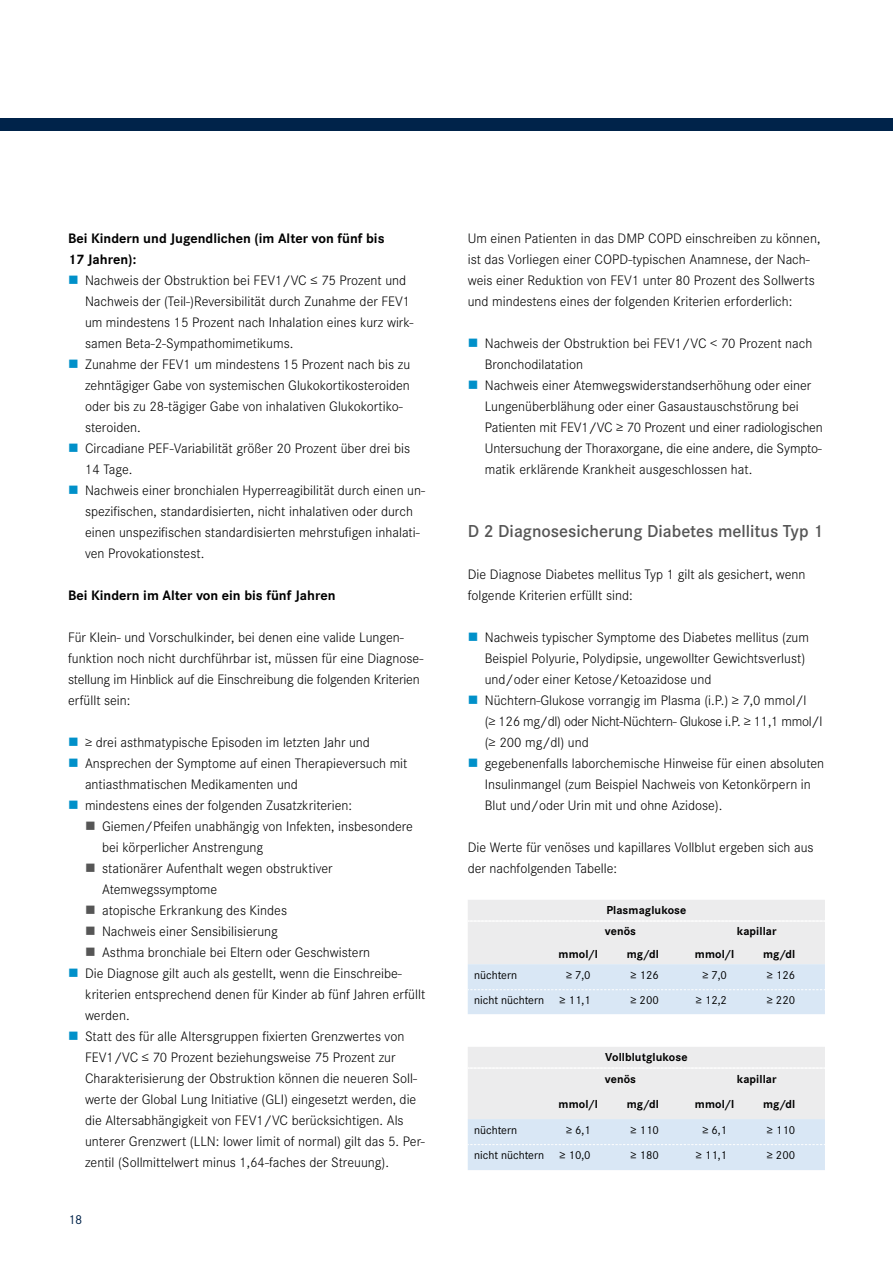
<style>
.page{position:relative;width:893px;height:1263px;background:#fff}
.page>*{position:absolute;margin:0;border:0;box-sizing:border-box;transform-origin:0 0}
.t1{font:600 18px "Corporate S";color:#565656}
.t2{font:300 14.25px/21px "Corporate S";color:#000}
.t3{font:700 14.25px/21px "Corporate S";color:#000}
.t4{font:13.5px "Corporate S";color:#00234a}
.t5{font:12px "Corporate S";color:#000}
.t6{font:700 12px/21.3px "Corporate S";letter-spacing:.005em;color:#000}
</style>
<div class="page">
<div style="left:0;top:118px;width:893px;height:13px;background:#00234a"></div>
<svg style="left:468px;top:900px;width:357px;height:114px"></svg>
<svg style="left:468px;top:1047px;width:357px;height:123px"></svg>
<p class="t3" style="left:68px;top:227px;width:318px">Bei Kindern und Jugendlichen (im Alter von fünf bis<br>17 Jahren):</p>
<p class="t2" style="left:85px;top:269px;width:342px">Nachweis der Obstruktion bei FEV1/VC ≤ 75 Prozent und Nachweis der (Teil-)Reversibilität durch Zunahme der FEV1 um mindestens 15 Prozent nach Inhalation eines kurz wirk&shy;samen Beta-2-Sympathomimetikums.<br>Zunahme der FEV1 um mindestens 15 Prozent nach bis zu zehntägiger Gabe von systemischen Glukokortikosteroiden oder bis zu 28-tägiger Gabe von inhalativen Glukokortiko&shy;steroiden.<br>Circadiane PEF-Variabilität größer 20 Prozent über drei bis 14 Tage.<br>Nachweis einer bronchialen Hyperreagibilität durch einen un&shy;spezifischen, standardisierten, nicht inhalativen oder durch einen unspezifischen standardisierten mehrstufigen inhalati&shy;ven Provokationstest.</p>
<p class="t3" style="left:68px;top:584px;width:269px">Bei Kindern im Alter von ein bis fünf Jahren</p>
<p class="t2" style="left:68px;top:626px;width:357px">Für Klein- und Vorschulkinder, bei denen eine valide Lungen&shy;funktion noch nicht durchführbar ist, müssen für eine Diagnose&shy;stellung im Hinblick auf die Einschreibung die folgenden Kriterien erfüllt sein:</p>
<p class="t2" style="left:85px;top:731px;width:324px">≥ drei asthmatypische Episoden im letzten Jahr und Ansprechen der Symptome auf einen Therapieversuch mit antiasthmatischen Medikamenten und<br>mindestens eines der folgenden Zusatzkriterien:</p>
<p class="t2" style="left:102px;top:815px;width:313px">Giemen/Pfeifen unabhängig von Infekten, insbesondere</p>
<p class="t2" style="left:102px;top:836px;width:163px">bei körperlicher Anstrengung</p>
<p class="t2" style="left:102px;top:857px;width:232px">stationärer Aufenthalt wegen obstruktiver</p>
<p class="t2" style="left:102px;top:878px;width:117px">Atemwegssymptome</p>
<p class="t2" style="left:102px;top:899px;width:187px">atopische Erkrankung des Kindes</p>
<p class="t2" style="left:102px;top:920px;width:177px">Nachweis einer Sensibilisierung</p>
<p class="t2" style="left:102px;top:941px;width:270px">Asthma bronchiale bei Eltern oder Geschwistern</p>
<p class="t2" style="left:85px;top:962px;width:318px">Die Diagnose gilt auch als gestellt, wenn die Einschreibe-</p>
<p class="t2" style="left:85px;top:983px;width:342px">kriterien entsprechend denen für Kinder ab fünf Jahren erfüllt</p>
<p class="t2" style="left:85px;top:1004px;width:46px">werden.</p>
<p class="t2" style="left:85px;top:1025px;width:321px">Statt des für alle Altersgruppen fixierten Grenzwertes von</p>
<p class="t2" style="left:85px;top:1046px;width:312px">FEV1/VC ≤ 70 Prozent beziehungsweise 75 Prozent zur</p>
<p class="t2" style="left:85px;top:1067px;width:333px">Charakterisierung der Obstruktion können die neueren Soll-</p>
<p class="t2" style="left:85px;top:1088px;width:333px">werte der Global Lung Initiative (GLI) eingesetzt werden, die</p>
<p class="t2" style="left:85px;top:1109px;width:320px">die Altersabhängigkeit von FEV1/VC berücksichtigen. Als</p>
<p class="t2" style="left:85px;top:1130px;width:341px">unterer Grenzwert (LLN: lower limit of normal) gilt das 5. Per-</p>
<p class="t2" style="left:85px;top:1151px;width:305px">zentil (Sollmittelwert minus 1,64-faches der Streuung).</p>
<p class="t4" style="left:68px;top:1210px;width:16px">18</p>
<p class="t2" style="left:468px;top:227px;width:354px">Um einen Patienten in das DMP COPD einschreiben zu können, ist das Vorliegen einer COPD-typischen Anamnese, der Nach&shy;weis einer Reduktion von FEV1 unter 80 Prozent des Sollwerts und mindestens eines der folgenden Kriterien erforderlich:</p>
<p class="t2" style="left:485px;top:332px;width:340px">Nachweis der Obstruktion bei FEV1/VC &lt; 70 Prozent nach Bronchodilatation<br>Nachweis einer Atemwegswiderstandserhöhung oder einer Lungenüberblähung oder einer Gasaustauschstörung bei Patienten mit FEV1/VC ≥ 70 Prozent und einer radiologischen Untersuchung der Thoraxorgane, die eine andere, die Sympto&shy;matik erklärende Krankheit ausgeschlossen hat.</p>
<p class="t1" style="left:468px;top:519px;width:357px">D 2 Diagnosesicherung Diabetes mellitus Typ 1</p>
<p class="t2" style="left:468px;top:563px;width:339px">Die Diagnose Diabetes mellitus Typ 1 gilt als gesichert, wenn folgende Kriterien erfüllt sind:</p>
<p class="t2" style="left:485px;top:626px;width:341px">Nachweis typischer Symptome des Diabetes mellitus (zum Beispiel Polyurie, Polydipsie, ungewollter Gewichtsverlust) und/oder einer Ketose/Ketoazidose und<br>Nüchtern-Glukose vorrangig im Plasma (i.P.) ≥ 7,0 mmol/l<br>(≥ 126 mg/dl) oder Nicht-Nüchtern- Glukose i.P. ≥ 11,1 mmol/l (≥ 200 mg/dl) und<br>gegebenenfalls laborchemische Hinweise für einen absoluten Insulinmangel (zum Beispiel Nachweis von Ketonkörpern in Blut und/oder Urin mit und ohne Azidose).</p>
<p class="t2" style="left:468px;top:836px;width:347px">Die Werte für venöses und kapillares Vollblut ergeben sich aus der nachfolgenden Tabelle:</p>
<p class="t6" style="left:605px;top:899px;width:83px">Plasmaglukose venös</p>
<p class="t6" style="left:737px;top:920px;width:41px">kapillar</p>
<p class="t6" style="left:559px;top:943px;width:41px">mmol/l</p>
<p class="t6" style="left:627px;top:943px;width:34px">mg/dl</p>
<p class="t6" style="left:695px;top:943px;width:41px">mmol/l</p>
<p class="t6" style="left:763px;top:943px;width:34px">mg/dl</p>
<p class="t5" style="left:474px;top:967px;width:45px">nüchtern</p>
<p class="t5" style="left:566px;top:967px;width:26px">≥ 7,0</p>
<p class="t5" style="left:631px;top:967px;width:30px">≥ 126</p>
<p class="t5" style="left:702px;top:967px;width:26px">≥ 7,0</p>
<p class="t5" style="left:767px;top:967px;width:30px">≥ 126</p>
<p class="t5" style="left:474px;top:992px;width:72px">nicht nüchtern</p>
<p class="t5" style="left:560px;top:992px;width:33px">≥ 11,1</p>
<p class="t5" style="left:631px;top:992px;width:30px">≥ 200</p>
<p class="t5" style="left:696px;top:992px;width:33px">≥ 12,2</p>
<p class="t5" style="left:767px;top:992px;width:30px">≥ 220</p>
<p class="t6" style="left:605px;top:1046px;width:84px">Vollblutglukose venös</p>
<p class="t6" style="left:737px;top:1067px;width:41px">kapillar</p>
<p class="t6" style="left:559px;top:1093px;width:41px">mmol/l</p>
<p class="t6" style="left:627px;top:1093px;width:34px">mg/dl</p>
<p class="t6" style="left:695px;top:1093px;width:41px">mmol/l</p>
<p class="t6" style="left:763px;top:1093px;width:34px">mg/dl</p>
<p class="t5" style="left:474px;top:1122px;width:45px">nüchtern</p>
<p class="t5" style="left:566px;top:1122px;width:26px">≥ 6,1</p>
<p class="t5" style="left:631px;top:1122px;width:30px">≥ 110</p>
<p class="t5" style="left:702px;top:1122px;width:26px">≥ 6,1</p>
<p class="t5" style="left:767px;top:1122px;width:30px">≥ 110</p>
<p class="t5" style="left:474px;top:1147px;width:72px">nicht nüchtern</p>
<p class="t5" style="left:560px;top:1147px;width:33px">≥ 10,0</p>
<p class="t5" style="left:631px;top:1147px;width:30px">≥ 180</p>
<p class="t5" style="left:696px;top:1147px;width:33px">≥ 11,1</p>
<p class="t5" style="left:767px;top:1147px;width:30px">≥ 200</p>
</div>
